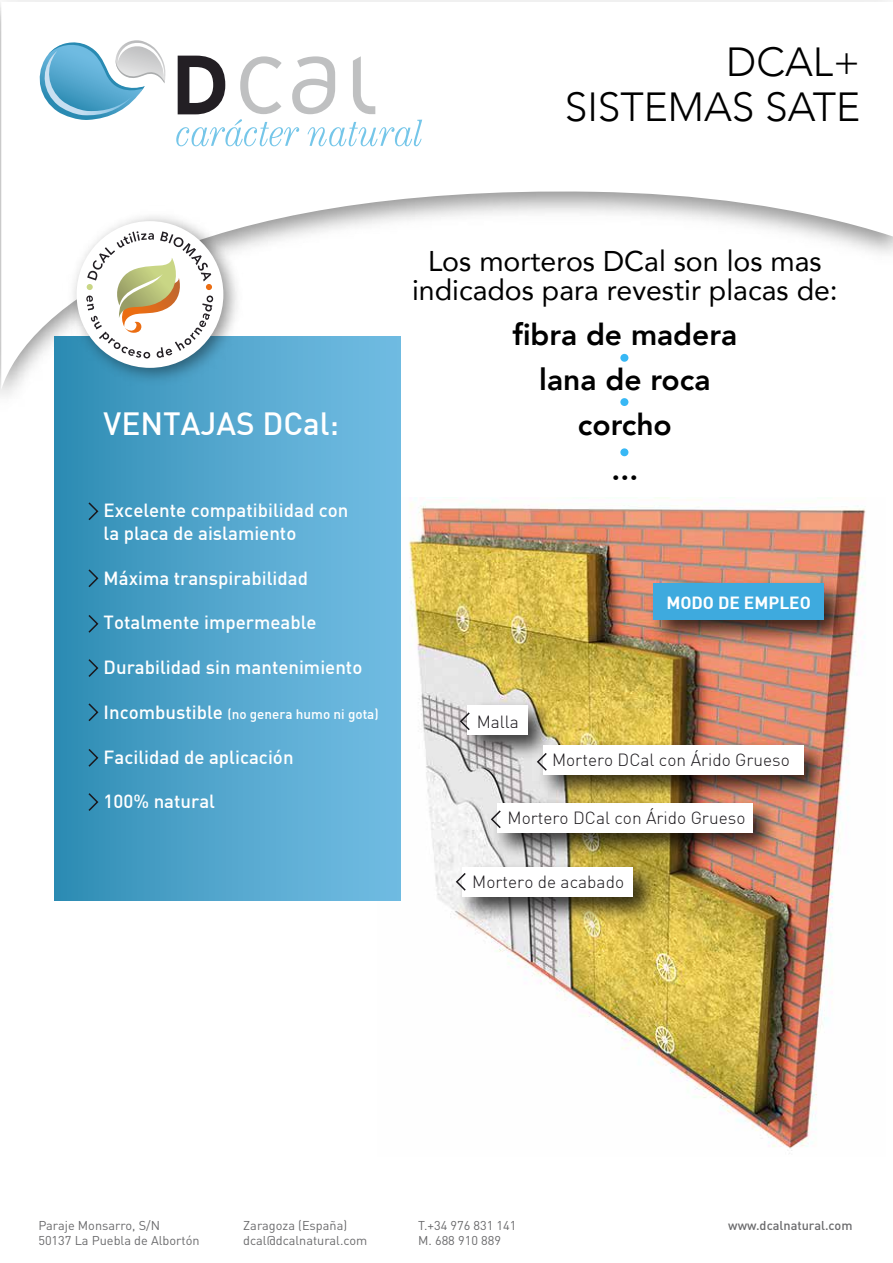
<style>
.page{position:relative;width:893px;height:1263px;background:#fff}
.page>*{position:absolute;margin:0;border:0;box-sizing:border-box;transform-origin:0 0}
.t1{font:300 40.65px/45px "Avenir";color:#000;text-align:right}
.t2{font:31.5px "DIN Medium";color:#fff}
.t3{font:800 30px/45px "Avenir";color:#000;text-align:center}
.t4{font:28.5px/28.5px "Avenir";color:#000;text-align:center}
.t5{font:18.6px/22.4px "DIN Medium";color:#fff}
.t6{font:17.25px "DIN Light";color:#1a171b}
.t7{font:17.25px "DIN Bold";color:#fff}
.t8{font:13.5px "DIN Medium";color:#fff}
.t9{font:12.75px/15.3px "DIN Pro";color:#6b6b6d}
.t10{font:500 12.75px "DIN Pro";color:#6b6b6d}
.s1{font-size:18.6px}
</style>
<div class="page">
<img style="left:400px;top:498px;width:466px;height:656px">
<svg style="left:1px;top:3px;width:891px;height:387px"></svg>
<svg style="left:34px;top:40px;width:133px;height:81px"></svg>
<svg style="left:176px;top:56px;width:246px;height:90px"></svg>
<div style="left:54px;top:337px;width:346px;height:564px;background:linear-gradient(to right,#2f8db4,#74bee5)"></div>
<img style="left:63px;top:206px;width:185px;height:185px">
<div style="left:77px;top:221px;width:146px;height:147px;background:#fff;border-radius:50%"></div>
<svg style="left:86px;top:231px;width:127px;height:128px"></svg>
<img style="left:450px;top:855px;width:215px;height:75px">
<div style="left:462px;top:867px;width:170px;height:30px;background:#fff"></div>
<img style="left:485px;top:791px;width:301px;height:75px">
<div style="left:497px;top:803px;width:255px;height:30px;background:#fff"></div>
<img style="left:641px;top:572px;width:216px;height:81px">
<div style="left:653px;top:584px;width:171px;height:36px;background:#3eaade"></div>
<img style="left:455px;top:694px;width:104px;height:72px">
<div style="left:467px;top:705px;width:60px;height:30px;background:#fff"></div>
<img style="left:530px;top:732px;width:307px;height:76px">
<div style="left:543px;top:745px;width:260px;height:30px;background:#fff"></div>
<svg style="left:489px;top:809px;width:12px;height:21px"></svg>
<svg style="left:454px;top:871px;width:12px;height:21px"></svg>
<svg style="left:458px;top:711px;width:12px;height:21px"></svg>
<svg style="left:87px;top:501px;width:12px;height:21px"></svg>
<svg style="left:87px;top:568px;width:12px;height:21px"></svg>
<svg style="left:87px;top:613px;width:12px;height:21px"></svg>
<svg style="left:87px;top:658px;width:12px;height:21px"></svg>
<svg style="left:87px;top:702px;width:12px;height:21px"></svg>
<svg style="left:87px;top:747px;width:12px;height:21px"></svg>
<svg style="left:87px;top:792px;width:12px;height:21px"></svg>
<div style="left:620px;top:354px;width:8px;height:8px;background:#38b8f5;border-radius:50%"></div>
<div style="left:620px;top:398px;width:8px;height:8px;background:#38b8f5;border-radius:50%"></div>
<div style="left:620px;top:448px;width:8px;height:8px;background:#38b8f5;border-radius:50%"></div>
<svg style="left:535px;top:751px;width:12px;height:21px"></svg>
<h1 class="t1" style="left:564px;top:40px;width:297px">DCAL+<br>SISTEMAS SATE</h1>
<h2 class="t2" style="left:104px;top:403px;width:237px">VENTAJAS DCal:</h2>
<p class="t5" style="left:104px;top:499px;width:246px">Excelente compatibilidad con la placa de aislamiento</p>
<p class="t5" style="left:104px;top:566px;width:206px">Máxima transpirabilidad</p>
<p class="t5" style="left:104px;top:611px;width:214px">Totalmente impermeable</p>
<p class="t5" style="left:104px;top:656px;width:260px">Durabilidad sin mantenimiento</p>
<p class="t8" style="left:104px;top:705px;width:276px"><span class="s1">Incombustible</span> (no genera humo ni gota)</p>
<p class="t5" style="left:104px;top:745px;width:191px">Facilidad de aplicación</p>
<p class="t5" style="left:104px;top:790px;width:113px">100% natural</p>
<h3 class="t4" style="left:412px;top:246px;width:427px">Los morteros DCal son los mas indicados para revestir placas de:</h3>
<h3 class="t3" style="left:512px;top:312px;width:226px">fibra de madera lana de roca corcho<br>...</h3>
<p class="t7" style="left:666px;top:591px;width:146px">MODO DE EMPLEO</p>
<p class="t6" style="left:477px;top:711px;width:44px">Malla</p>
<p class="t6" style="left:552px;top:749px;width:239px">Mortero DCal con Árido Grueso</p>
<p class="t6" style="left:507px;top:807px;width:239px">Mortero DCal con Árido Grueso</p>
<p class="t6" style="left:472px;top:871px;width:153px">Mortero de acabado</p>
<p class="t9" style="left:38px;top:1217px;width:163px">Paraje Monsarro, S/N<br>50137 La Puebla de Albortón</p>
<p class="t9" style="left:243px;top:1217px;width:126px">Zaragoza (España) dcal@dcalnatural.com</p>
<p class="t9" style="left:418px;top:1217px;width:100px">T.+34 976 831 141<br>M. 688 910 889</p>
<p class="t10" style="left:728px;top:1217px;width:126px">www.dcalnatural.com</p>
</div>
